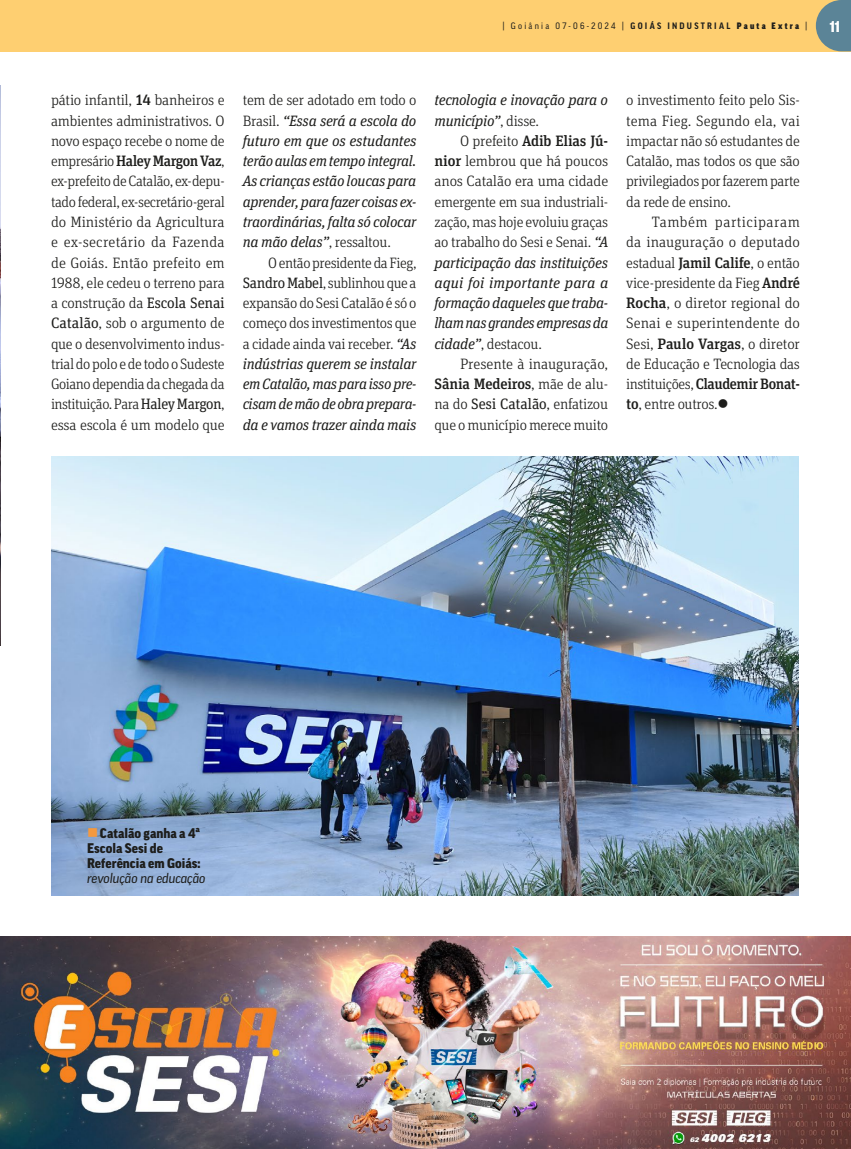
<style>
.page{position:relative;width:851px;height:1149px;background:#fff}
.page>*{position:absolute;margin:0;border:0;box-sizing:border-box;transform-origin:0 0}
.t1{font:300 15px/20.2px "Unit Slab Pro";letter-spacing:-.02em;color:#1d1d1b;text-align:justify}
.t2{font:italic 15px/20.2px "Unit Slab Pro";letter-spacing:-.02em;color:#1d1d1b;text-align:justify}
.t3{font:900 condensed 15px "Good Pro";color:#fff}
.t4{font:900 13.5px/15px "Good Pro";color:#1d1d1b}
.t5{font:italic 13.5px "Good Pro News";letter-spacing:-.01em;color:#1d1d1b}
.t6{font:9px "Good Pro Narr News";letter-spacing:.25em;color:#1d1d1b}
.s1{font-family:"Good Pro Narr";font-weight:700}
.s2{font-family:"Good Pro Narr Ultra"}
.s3{font-weight:500}
.s4{font-weight:400}
.s5{font-weight:300;font-style:normal}
.s6{font-weight:400;font-style:italic}
</style>
<div class="page">
<div style="left:0;top:0;width:850px;height:51px;background:#fecf71"></div>
<svg style="left:815px;top:0;width:35px;height:51px"></svg>
<img style="left:51px;top:456px;width:747px;height:439px">
<img style="left:0;top:85px;width:1px;height:560px">
<img style="left:0;top:936px;width:850px;height:212px">
<svg style="left:88px;top:828px;width:9px;height:8px"></svg>
<p class="t6" style="left:502px;top:21px;width:306px">| Goiânia 07-06-2024 | <span class="s1">GOIÁS INDUSTRIAL</span> <span class="s2">Pauta Extra</span> |</p>
<p class="t3" style="left:829px;top:18px;width:11px">11</p>
<p class="t1" style="left:51px;top:90px;width:175px">pátio infantil, <span class="s3">14</span> banheiros e ambientes administrativos. O novo espaço recebe o nome de empresário <span class="s3">Haley Margon Vaz</span>, ex‑prefeito de Catalão, ex‑depu‑ tado federal, ex‑secretário‑geral do Ministério da Agricultura e ex‑secretário da Fazenda de Goiás. Então prefeito em 1988, ele cedeu o terreno para a construção da <span class="s4">Escola Senai Catalão</span>, sob o argumento de que o desenvolvimento indus‑ trial do polo e de todo o Sudeste Goiano dependia da chegada da instituição. Para <span class="s4">Haley Margon</span>, essa escola é um modelo que</p>
<p class="t2" style="left:243px;top:90px;width:175px"><span class="s5">tem de ser adotado em todo o Brasil.</span> “Essa será a escola do futuro em que os estudantes terão aulas em tempo integral.<br>As crianças estão loucas para aprender, para fazer coisas ex&shy;traordinárias, falta só colocar na mão delas”<span class="s5">, ressaltou.</span></p>
<p class="t1" style="left:243px;top:252px;width:175px;text-indent:26px">O então presidente da Fieg, <span class="s4">Sandro Mabel</span>, sublinhou que a expansão do Sesi Catalão é só o começo dos investimentos que a cidade ainda vai receber. <span class="s6">“As indústrias querem se instalar em Catalão, mas para isso pre&shy;cisam de mão de obra prepara&shy;da e vamos trazer ainda mais</span></p>
<p class="t2" style="left:434px;top:90px;width:175px">tecnologia e inovação para o município”<span class="s5">, disse.</span></p>
<p class="t1" style="left:434px;top:130px;width:175px;text-indent:26px">O prefeito <span class="s3">Adib Elias Jú‑ nior</span> lembrou que há poucos anos Catalão era uma cidade emergente em sua industriali‑ zação, mas hoje evoluiu graças ao trabalho do Sesi e Senai. <span class="s6">“A participação das instituições aqui foi importante para a formação daqueles que traba&shy;lham nas grandes empresas da cidade”</span>, destacou.</p>
<p class="t1" style="left:434px;top:353px;width:175px;text-indent:26px">Presente à inauguração, <span class="s3">Sânia Medeiros</span>, mãe de alu‑ na do <span class="s4">Sesi Catalão</span>, enfatizou que o município merece muito</p>
<p class="t1" style="left:626px;top:90px;width:175px">o investimento feito pelo Sis‑ tema Fieg. Segundo ela, vai impactar não só estudantes de Catalão, mas todos os que são privilegiados por fazerem parte da rede de ensino.</p>
<p class="t1" style="left:626px;top:211px;width:175px;text-indent:26px">Também participaram da inauguração o deputado estadual <span class="s3">Jamil Calife</span>, o então vice‑presidente da Fieg <span class="s3">André Rocha</span>, o diretor regional do Senai e superintendente do Sesi, <span class="s3">Paulo Vargas</span>, o diretor de Educação e Tecnologia das instituições, <span class="s3">Claudemir Bonat‑ to</span>, entre outros.●</p>
<p class="t4" style="left:87px;top:825px;width:115px;text-indent:13px">Catalão ganha a 4ª<br>Escola Sesi de<br>Referência em Goiás:</p>
<p class="t5" style="left:87px;top:870px;width:120px">revolução na educação</p>
</div>
